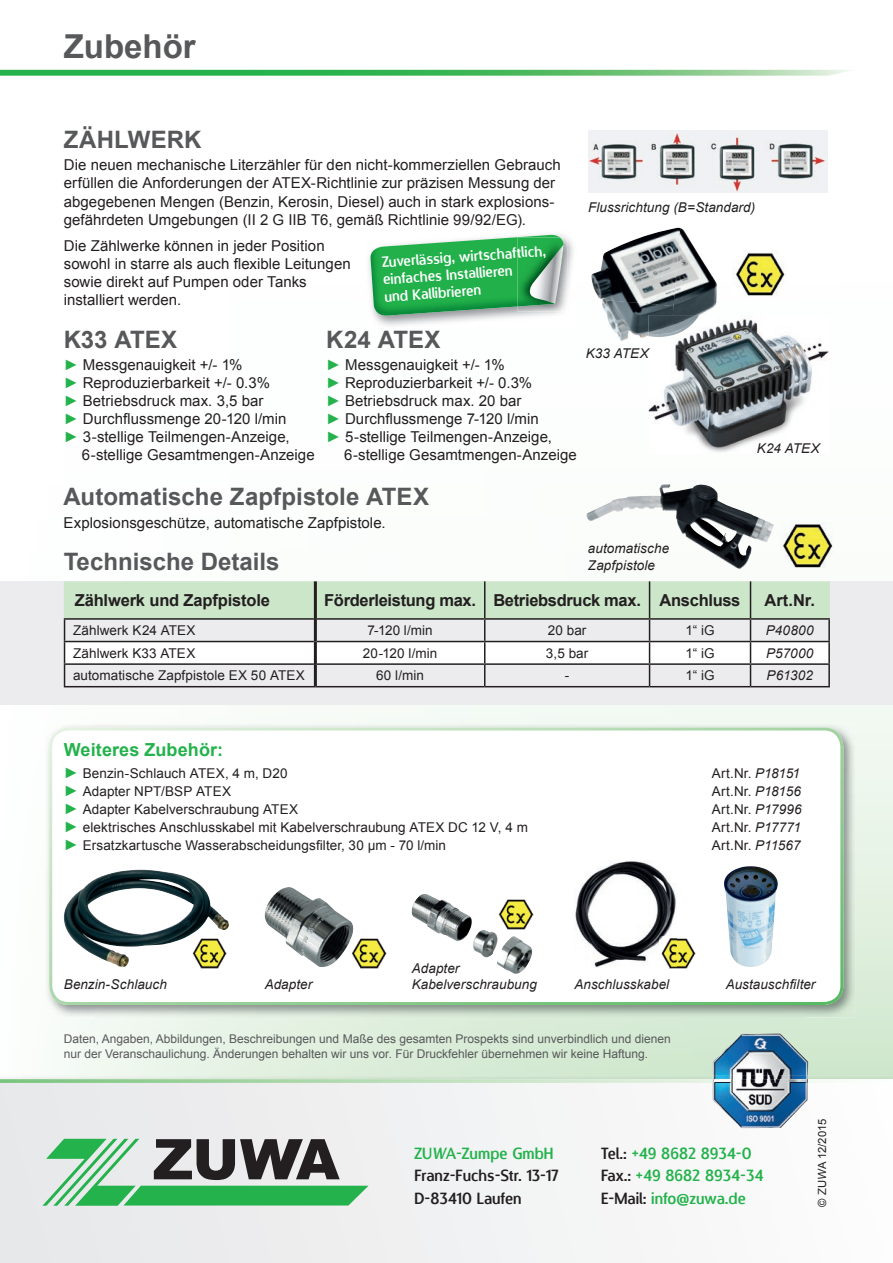
<style>
.page{position:relative;width:893px;height:1263px;background:#fff}
.page>*{position:absolute;margin:0;border:0;box-sizing:border-box;transform-origin:0 0}
.t1{font:700 33px "Arial";color:#57585a}
.t2{font:700 24px "Arial";color:#57585a}
.t3{font:700 18px "Arial";letter-spacing:.005em;color:#23b24b}
.t4{font:700 16.5px "Arial";letter-spacing:-.02em;color:#231f20}
.t5{font:15.75px/22.5px "Designosaur";color:#23b24b}
.t6{font:15.75px/22.5px "Designosaur";color:#231f20}
.t7{font:15px/18px "Arial";letter-spacing:.005em;color:#231f20}
.t8{font:14.4px/17.2px "Designosaur";color:#fff}
.t9{font:13.5px "Arial";letter-spacing:.005em;color:#231f20}
.t10{font:italic 13.5px/16.2px "Arial";letter-spacing:.005em;color:#231f20}
.t11{font:12px/14.4px "Arial";color:#57585a}
.t12{font:11.25px "Arial";color:#231f20}
.s1{color:#23b24b}
.s2{font-size:15px;color:#23b24b}
.s3{font-style:italic}
.s4{color:#231f20}
</style>
<div class="page">
<svg style="left:0;top:1083px;width:759px;height:180px"></svg>
<svg style="left:0;top:1079px;width:822px;height:4px;background:#b8ddb7"></svg>
<svg style="left:42px;top:1139px;width:327px;height:67px;background:#80ae8d"></svg>
<svg style="left:0;top:70px;width:852px;height:6px;background:#5bc171"></svg>
<img style="left:712px;top:1033px;width:96px;height:95px">
<img style="left:47px;top:723px;width:809px;height:49px">
<img style="left:806px;top:772px;width:50px;height:245px">
<svg style="left:49px;top:727px;width:794px;height:278px"></svg>
<img style="left:265px;top:887px;width:88px;height:80px">
<img style="left:412px;top:894px;width:81px;height:63px">
<img style="left:493px;top:932px;width:39px;height:42px">
<img style="left:63px;top:870px;width:167px;height:97px">
<img style="left:190px;top:937px;width:38px;height:32px">
<img style="left:350px;top:937px;width:37px;height:32px">
<img style="left:659px;top:937px;width:37px;height:32px">
<img style="left:574px;top:860px;width:102px;height:107px">
<img style="left:659px;top:937px;width:17px;height:30px">
<img style="left:724px;top:866px;width:54px;height:101px">
<img style="left:497px;top:897px;width:37px;height:33px">
<div style="left:0;top:581px;width:893px;height:124px;background:#ececee"></div>
<hr style="left:828px;top:581px;width:2px;height:37px;background:#cce6ca">
<hr style="left:750px;top:618px;width:80px;height:2px;background:#231f20">
<hr style="left:828px;top:620px;width:2px;height:21px;background:#231f20">
<hr style="left:750px;top:641px;width:80px;height:1px;background:#231f20">
<hr style="left:828px;top:642px;width:2px;height:21px;background:#231f20">
<hr style="left:750px;top:663px;width:80px;height:2px;background:#231f20">
<svg style="left:64px;top:581px;width:765px;height:105px"></svg>
<hr style="left:828px;top:665px;width:2px;height:21px;background:#231f20">
<hr style="left:64px;top:686px;width:251px;height:1px;background:#231f20">
<hr style="left:315px;top:686px;width:170px;height:1px;background:#231f20">
<hr style="left:485px;top:686px;width:165px;height:1px;background:#231f20">
<hr style="left:650px;top:686px;width:100px;height:1px;background:#231f20">
<hr style="left:750px;top:686px;width:80px;height:1px;background:#231f20">
<hr style="left:314px;top:581px;width:3px;height:38px;background:#231f20">
<hr style="left:314px;top:619px;width:3px;height:22px;background:#231f20">
<hr style="left:314px;top:641px;width:3px;height:23px;background:#231f20">
<hr style="left:314px;top:664px;width:3px;height:22px;background:#231f20">
<img style="left:586px;top:485px;width:188px;height:85px">
<img style="left:780px;top:522px;width:54px;height:47px">
<img style="left:649px;top:317px;width:181px;height:136px">
<img style="left:588px;top:131px;width:239px;height:61px">
<img style="left:591px;top:228px;width:82px;height:72px">
<img style="left:673px;top:228px;width:44px;height:87px">
<img style="left:602px;top:300px;width:72px;height:41px">
<img style="left:649px;top:315px;width:51px;height:22px">
<img style="left:733px;top:251px;width:53px;height:46px">
<img style="left:369px;top:231px;width:206px;height:95px">
<img style="left:370px;top:235px;width:190px;height:81px">
<img style="left:518px;top:237px;width:50px;height:75px">
<img style="left:518px;top:237px;width:46px;height:69px">
<svg style="left:524px;top:244px;width:40px;height:60px;background:#6cac81"></svg>
<h1 class="t1" style="left:64px;top:25px;width:134px">Zubehör</h1>
<h2 class="t2" style="left:64px;top:124px;width:139px">ZÄHLWERK</h2>
<p class="t7" style="left:64px;top:156px;width:499px">Die neuen mechanische Literzähler für den nicht-kommerziellen Gebrauch erfüllen die Anforderungen der ATEX-Richtlinie zur präzisen Messung der abgegebenen Mengen (Benzin, Kerosin, Diesel) auch in stark explosions&shy;gefährdeten Umgebungen (II 2 G IIB T6, gemäß Richtlinie 99/92/EG).</p>
<p class="t7" style="left:64px;top:237px;width:288px">Die Zählwerke können in jeder Position sowohl in starre als auch flexible Leitungen sowie direkt auf Pumpen oder Tanks installiert werden.</p>
<p class="t8" style="left:381px;top:253px;width:166px;rotate:-4deg">Zuverlässig, wirtschaftlich, einfaches Installieren<br>und Kallibrieren</p>
<p class="t10" style="left:588px;top:200px;width:169px">Flussrichtung (B=Standard)</p>
<h2 class="t2" style="left:64px;top:324px;width:115px">K33 ATEX</h2>
<p class="t7" style="left:64px;top:356px;width:180px"><span class="s1">►</span> Messgenauigkeit +/- 1%</p>
<p class="t7" style="left:64px;top:374px;width:208px"><span class="s1">►</span> Reproduzierbarkeit +/- 0.3%</p>
<p class="t7" style="left:64px;top:392px;width:201px"><span class="s1">►</span> Betriebsdruck max. 3,5 bar</p>
<p class="t7" style="left:64px;top:410px;width:224px"><span class="s1">►</span> Durchflussmenge 20-120 l/min</p>
<p class="t7" style="left:64px;top:428px;width:227px"><span class="s1">►</span> 3-stellige Teilmengen-Anzeige,</p>
<p class="t7" style="left:82px;top:446px;width:234px">6-stellige Gesamtmengen-Anzeige</p>
<h2 class="t2" style="left:326px;top:324px;width:116px">K24 ATEX</h2>
<p class="t7" style="left:326px;top:356px;width:180px"><span class="s1">►</span> Messgenauigkeit +/- 1%</p>
<p class="t7" style="left:326px;top:374px;width:208px"><span class="s1">►</span> Reproduzierbarkeit +/- 0.3%</p>
<p class="t7" style="left:326px;top:392px;width:197px"><span class="s1">►</span> Betriebsdruck max. 20 bar</p>
<p class="t7" style="left:326px;top:410px;width:214px"><span class="s1">►</span> Durchflussmenge 7-120 l/min</p>
<p class="t7" style="left:326px;top:428px;width:228px"><span class="s1">►</span> 5-stellige Teilmengen-Anzeige,</p>
<p class="t7" style="left:344px;top:446px;width:234px">6-stellige Gesamtmengen-Anzeige</p>
<h2 class="t2" style="left:64px;top:481px;width:367px">Automatische Zapfpistole ATEX</h2>
<p class="t7" style="left:64px;top:513px;width:324px">Explosionsgeschütze, automatische Zapfpistole.</p>
<p class="t10" style="left:586px;top:345px;width:64px">K33 ATEX</p>
<p class="t10" style="left:757px;top:441px;width:64px">K24 ATEX</p>
<p class="t10" style="left:588px;top:541px;width:83px">automatische<br>Zapfpistole</p>
<h2 class="t2" style="left:64px;top:546px;width:217px">Technische Details</h2>
<p class="t4" style="left:75px;top:589px;width:197px">Zählwerk und Zapfpistole</p>
<p class="t4" style="left:324px;top:589px;width:418px">Förderleistung max. Betriebsdruck max. Anschluss</p>
<p class="t4" style="left:765px;top:589px;width:52px">Art.Nr.</p>
<p class="t9" style="left:73px;top:621px;width:124px">Zählwerk K24 ATEX</p>
<p class="t9" style="left:367px;top:621px;width:67px">7-120 l/min</p>
<p class="t9" style="left:548px;top:621px;width:40px">20 bar</p>
<p class="t9" style="left:685px;top:621px;width:31px">1“ iG</p>
<p class="t10" style="left:766px;top:622px;width:49px">P40800</p>
<p class="t9" style="left:73px;top:644px;width:124px">Zählwerk K33 ATEX</p>
<p class="t9" style="left:363px;top:644px;width:76px">20-120 l/min</p>
<p class="t9" style="left:546px;top:644px;width:44px">3,5 bar</p>
<p class="t9" style="left:685px;top:644px;width:31px">1“ iG</p>
<p class="t10" style="left:766px;top:645px;width:49px">P57000</p>
<p class="t9" style="left:73px;top:667px;width:233px">automatische Zapfpistole EX 50 ATEX</p>
<p class="t9" style="left:376px;top:667px;width:49px">60 l/min</p>
<p class="t9" style="left:565px;top:667px;width:6px">-</p>
<p class="t9" style="left:685px;top:667px;width:31px">1“ iG</p>
<p class="t10" style="left:767px;top:668px;width:48px">P61302</p>
<p class="t3" style="left:64px;top:737px;width:161px">Weiteres Zubehör:</p>
<p class="t9" style="left:64px;top:764px;width:225px"><span class="s2">►</span> Benzin-Schlauch ATEX, 4 m, D20</p>
<p class="t9" style="left:712px;top:764px;width:90px">Art.Nr. <span class="s3">P18151</span></p>
<p class="t9" style="left:64px;top:782px;width:169px"><span class="s2">►</span> Adapter NPT/BSP ATEX</p>
<p class="t9" style="left:712px;top:782px;width:91px">Art.Nr. <span class="s3">P18156</span></p>
<p class="t9" style="left:64px;top:800px;width:236px"><span class="s2">►</span> Adapter Kabelverschraubung ATEX</p>
<p class="t9" style="left:712px;top:800px;width:91px">Art.Nr. <span class="s3">P17996</span></p>
<p class="t9" style="left:64px;top:818px;width:466px"><span class="s2">►</span> elektrisches Anschlusskabel mit Kabelverschraubung ATEX DC 12 V, 4 m</p>
<p class="t9" style="left:712px;top:818px;width:91px">Art.Nr. <span class="s3">P17771</span></p>
<p class="t9" style="left:64px;top:836px;width:384px"><span class="s2">►</span> Ersatzkartusche Wasserabscheidungsfilter, 30 µm - 70 l/min</p>
<p class="t9" style="left:712px;top:836px;width:90px">Art.Nr. <span class="s3">P11567</span></p>
<p class="t10" style="left:412px;top:960px;width:49px">Adapter</p>
<p class="t10" style="left:64px;top:977px;width:105px">Benzin-Schlauch</p>
<p class="t10" style="left:412px;top:977px;width:127px">Kabelverschraubung</p>
<p class="t10" style="left:574px;top:977px;width:96px">Anschlusskabel</p>
<p class="t10" style="left:726px;top:977px;width:91px">Austauschfilter</p>
<p class="t10" style="left:265px;top:977px;width:49px">Adapter</p>
<p class="t11" style="left:64px;top:1032px;width:609px">Daten, Angaben, Abbildungen, Beschreibungen und Maße des gesamten Prospekts sind unverbindlich und dienen nur der Veranschaulichung. Änderungen behalten wir uns vor. Für Druckfehler übernehmen wir keine Haftung.</p>
<p class="t5" style="left:414px;top:1141px;width:141px">ZUWA-Zumpe GmbH</p>
<p class="t6" style="left:414px;top:1164px;width:146px">Franz-Fuchs-Str. 13-17<br>D-83410 Laufen</p>
<p class="t5" style="left:601px;top:1141px;width:164px"><span class="s4">Tel.:</span> +49 8682 8934-0<br><span class="s4">Fax.:</span> +49 8682 8934-34<br><span class="s4">E-Mail:</span> info@zuwa.de</p>
<p class="t12" style="left:815px;top:1207px;width:90px;rotate:-90deg">© ZUWA 12/2015</p>
</div>
